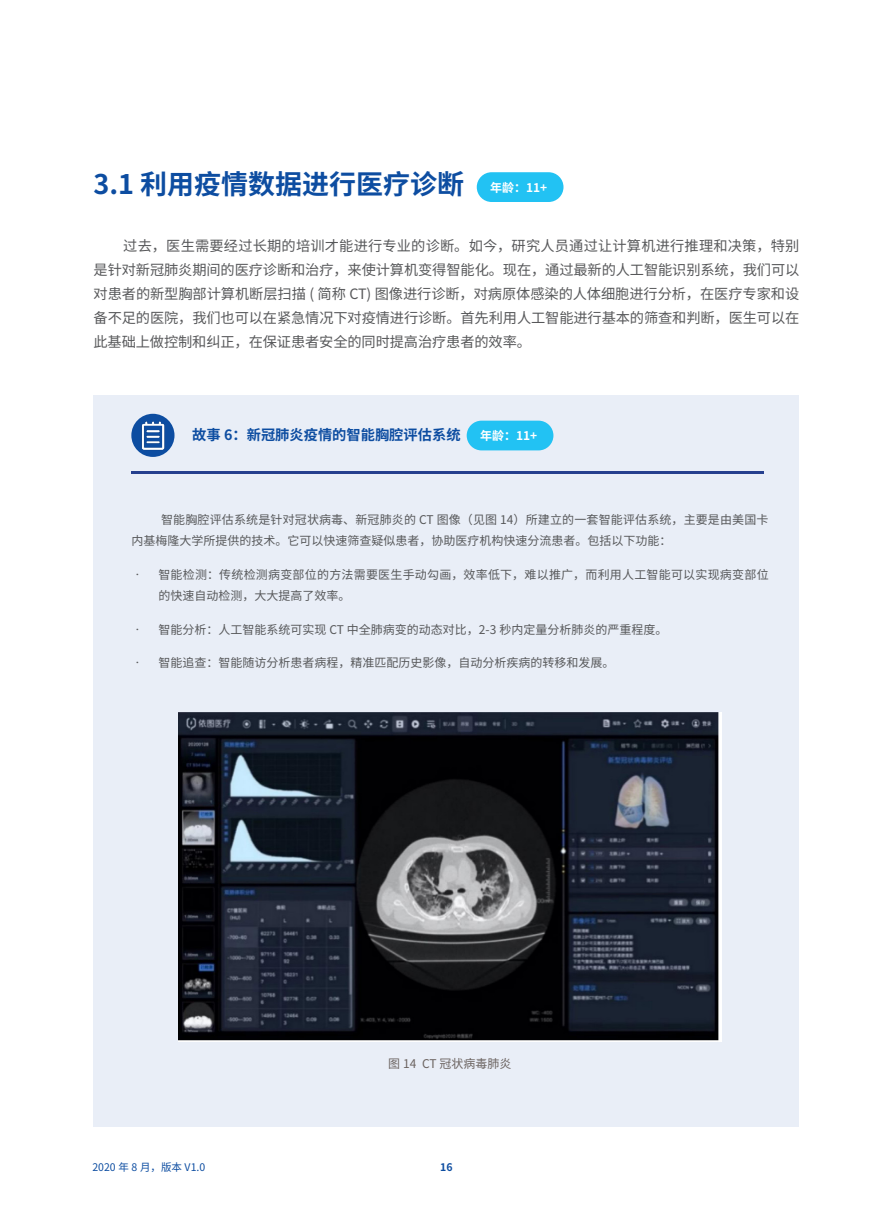
<style>
.page{position:relative;width:893px;height:1212px;background:#fff}
.page>*{position:absolute;margin:0;border:0;box-sizing:border-box;transform-origin:0 0}
.二级标题{font:700 27px "Noto Sans SC";color:#0d4da1}
.正文样式{font:14.25px/24px "Noto Sans SC";letter-spacing:-.01em;color:#57585a;text-align:justify}
.note标题{font:700 14.25px "Noto Sans SC";color:#0d4da1}
.exercise_内容{font:12px/21px "Noto Sans SC";color:#57585a}
.exercise_内容-2{font:12px/21px "Noto Sans SC";letter-spacing:.02em;color:#57585a}
.t1{font:700 12px "Noto Sans SC";color:#fff}
.图片说明{font:12px "Noto Sans SC";color:#6b6360}
.t2{font:10.5px "Noto Sans SC";color:#0d4da1}
.t3{font:700 10.5px "Noto Sans SC";color:#0d4da1}
</style>
<div class="page">
<div style="left:94px;top:395px;width:705px;height:732px;background:#e9eef7"></div>
<hr style="left:131px;top:471px;width:633px;height:3px;background:#253f8e">
<div style="left:131px;top:414px;width:43px;height:43px;background:#0d4da1;border-radius:50%"></div>
<img style="left:136px;top:418px;width:34px;height:35px">
<img style="left:178px;top:713px;width:544px;height:328px">
<div style="left:477px;top:172px;width:86px;height:30px;background:#22c2f3;border-radius:15px"></div>
<div style="left:467px;top:421px;width:86px;height:29px;background:#22c2f3;border-radius:15px"></div>
<p class="二级标题" style="left:94px;top:169px;width:372px">3.1 利用疫情数据进行医疗诊断</p>
<p class="t1" style="left:490px;top:180px;width:59px">年龄：11+</p>
<p class="正文样式" style="left:94px;top:234px;width:707px;text-indent:30px">过去，医生需要经过长期的培训才能进行专业的诊断。如今，研究人员通过让计算机进行推理和决策，特别是针对新冠肺炎期间的医疗诊断和治疗，来使计算机变得智能化。现在，通过最新的人工智能识别系统，我们可以对患者的新型胸部计算机断层扫描 ( 简称 CT) 图像进行诊断，对病原体感染的人体细胞进行分析，在医疗专家和设备不足的医院，我们也可以在紧急情况下对疫情进行诊断。首先利用人工智能进行基本的筛查和判断，医生可以在此基础上做控制和纠正，在保证患者安全的同时提高治疗患者的效率。</p>
<p class="note标题" style="left:192px;top:427px;width:270px">故事 6：新冠肺炎疫情的智能胸腔评估系统</p>
<p class="t1" style="left:480px;top:429px;width:59px">年龄：11+</p>
<p class="exercise_内容" style="left:131px;top:509px;width:639px;text-indent:30px">智能胸腔评估系统是针对冠状病毒、新冠肺炎的 CT 图像（见图 14）所建立的一套智能评估系统，主要是由美国卡内基梅隆大学所提供的技术。它可以快速筛查疑似患者，协助医疗机构快速分流患者。包括以下功能：</p>
<p class="exercise_内容-2" style="left:158px;top:564px;width:612px;text-indent:-27px">• 智能检测：传统检测病变部位的方法需要医生手动勾画，效率低下，难以推广，而利用人工智能可以实现病变部位的快速自动检测，大大提高了效率。</p>
<p class="exercise_内容" style="left:131px;top:619px;width:538px">• 智能分析：人工智能系统可实现 CT 中全肺病变的动态对比，2-3 秒内定量分析肺炎的严重程度。</p>
<p class="exercise_内容" style="left:131px;top:653px;width:484px">• 智能追查：智能随访分析患者病程，精准匹配历史影像，自动分析疾病的转移和发展。</p>
<p class="图片说明" style="left:388px;top:1057px;width:125px">图 14 CT 冠状病毒肺炎</p>
<p class="t2" style="left:92px;top:1161px;width:114px">2020 年 8 月，版本 V1.0</p>
<p class="t3" style="left:440px;top:1161px;width:14px">16</p>
</div>
